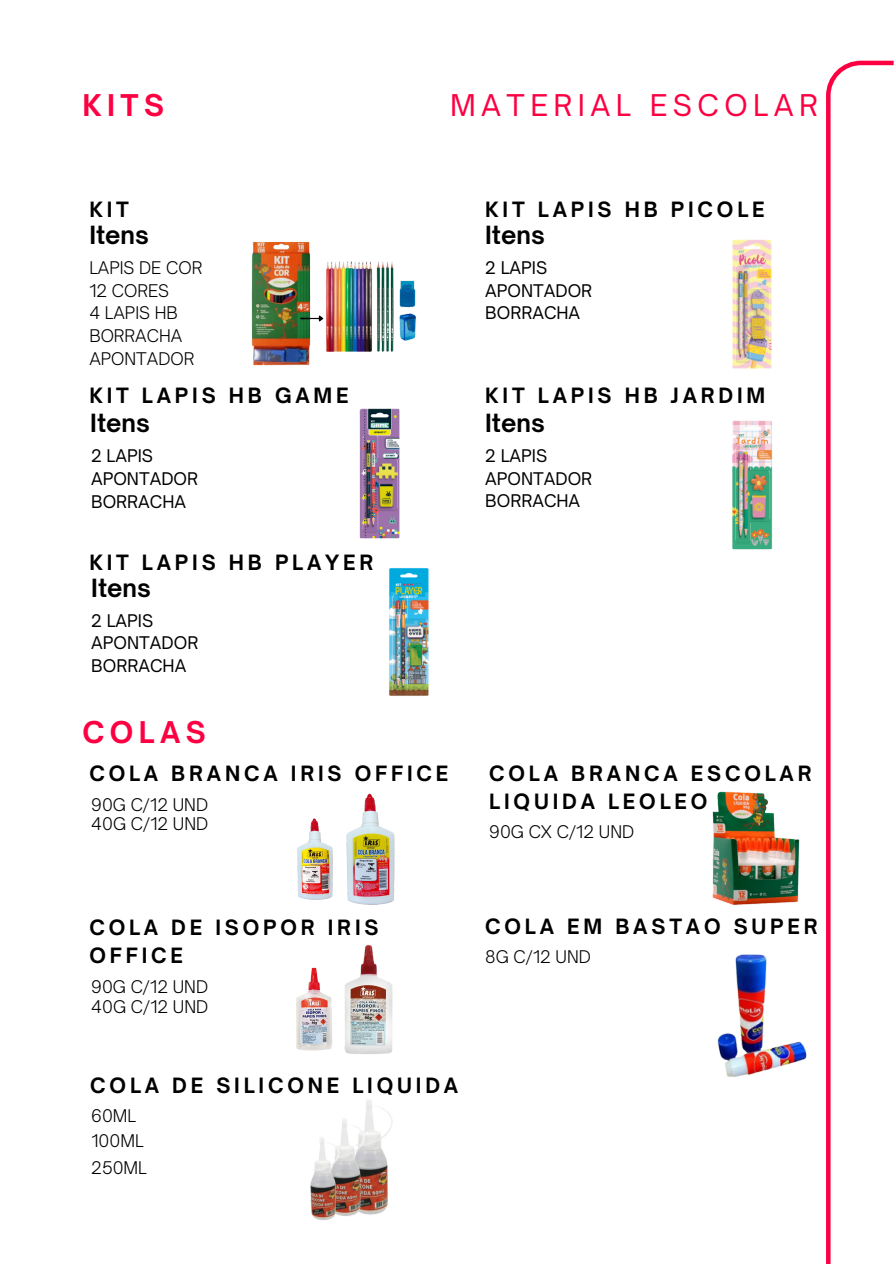
<style>
.page{position:relative;width:894px;height:1264px;background:#fff}
.page>*{position:absolute;margin:0;border:0;box-sizing:border-box;transform-origin:0 0}
.t1{font:28.65px "Open Sauce One";letter-spacing:.19em;color:#fc0042}
.t2{font:700 28.65px "Open Sauce One";letter-spacing:.19em;color:#fc0042}
.t3{font:700 24px "Open Sauce One";color:#000}
.t4{font:700 20.25px/28.2px "Open Sauce One";letter-spacing:.19em;color:#000}
.t5{font:300 16.65px/22.6px "Open Sauce One";color:#000}
.t6{font:16.65px "Open Sauce One";color:#000}
</style>
<div class="page">
<svg style="left:826px;top:60px;width:67px;height:1203px"></svg>
<img style="left:251px;top:241px;width:165px;height:125px">
<img style="left:359px;top:408px;width:41px;height:131px">
<img style="left:389px;top:568px;width:40px;height:128px">
<img style="left:732px;top:239px;width:40px;height:130px">
<img style="left:732px;top:420px;width:41px;height:130px">
<img style="left:297px;top:818px;width:18px;height:82px">
<img style="left:315px;top:793px;width:80px;height:111px">
<img style="left:364px;top:944px;width:29px;height:110px">
<img style="left:296px;top:954px;width:72px;height:100px">
<img style="left:712px;top:791px;width:88px;height:114px">
<img style="left:717px;top:954px;width:90px;height:123px">
<img style="left:366px;top:1100px;width:27px;height:115px">
<img style="left:342px;top:1110px;width:32px;height:106px">
<img style="left:310px;top:1130px;width:37px;height:91px">
<h2 class="t2" style="left:82px;top:87px;width:83px">KITS</h2>
<p class="t1" style="left:450px;top:87px;width:369px">MATERIAL ESCOLAR</p>
<h1 class="t4" style="left:89px;top:195px;width:41px">KIT</h1>
<p class="t3" style="left:89px;top:220px;width:61px">Itens</p>
<h4 class="t5" style="left:89px;top:256px;width:114px">LAPIS DE COR<br>12 CORES</h4>
<h4 class="t5" style="left:89px;top:302px;width:90px">4 LAPIS HB</h4>
<h3 class="t5" style="left:89px;top:324px;width:94px">BORRACHA</h3>
<h3 class="t5" style="left:89px;top:347px;width:106px">APONTADOR</h3>
<p class="t4" style="left:89px;top:381px;width:261px">KIT LAPIS HB GAME</p>
<p class="t3" style="left:90px;top:408px;width:61px">Itens</p>
<p class="t6" style="left:91px;top:445px;width:63px">2 LAPIS</p>
<p class="t6" style="left:91px;top:468px;width:108px">APONTADOR</p>
<p class="t6" style="left:91px;top:491px;width:96px">BORRACHA</p>
<p class="t4" style="left:89px;top:548px;width:285px">KIT LAPIS HB PLAYER</p>
<h4 class="t3" style="left:91px;top:572px;width:61px">Itens</h4>
<p class="t6" style="left:91px;top:610px;width:63px">2 LAPIS</p>
<p class="t6" style="left:91px;top:632px;width:108px">APONTADOR</p>
<h4 class="t6" style="left:91px;top:655px;width:96px">BORRACHA</h4>
<h4 class="t2" style="left:82px;top:714px;width:125px">COLAS</h4>
<p class="t4" style="left:89px;top:759px;width:360px">COLA BRANCA IRIS OFFICE</p>
<h3 class="t5" style="left:91px;top:793px;width:118px">90G C/12 UND</h3>
<p class="t5" style="left:91px;top:812px;width:118px">40G C/12 UND</p>
<p class="t4" style="left:485px;top:195px;width:281px">KIT LAPIS HB PICOLE</p>
<p class="t3" style="left:485px;top:220px;width:61px">Itens</p>
<h3 class="t6" style="left:485px;top:257px;width:63px">2 LAPIS</h3>
<h3 class="t6" style="left:485px;top:280px;width:108px">APONTADOR</h3>
<p class="t6" style="left:485px;top:303px;width:96px">BORRACHA</p>
<p class="t4" style="left:485px;top:381px;width:281px">KIT LAPIS HB JARDIM</p>
<p class="t3" style="left:485px;top:408px;width:61px">Itens</p>
<p class="t6" style="left:485px;top:445px;width:63px">2 LAPIS</p>
<p class="t6" style="left:485px;top:468px;width:108px">APONTADOR</p>
<p class="t6" style="left:485px;top:490px;width:96px">BORRACHA</p>
<p class="t4" style="left:489px;top:759px;width:324px">COLA BRANCA ESCOLAR<br>LIQUIDA LEOLEO</p>
<p class="t5" style="left:489px;top:820px;width:146px">90G CX C/12 UND</p>
<p class="t4" style="left:89px;top:913px;width:290px">COLA DE ISOPOR IRIS<br>OFFICE</p>
<p class="t5" style="left:91px;top:975px;width:118px">90G C/12 UND</p>
<h1 class="t5" style="left:91px;top:994px;width:118px">40G C/12 UND</h1>
<h4 class="t4" style="left:90px;top:1071px;width:369px">COLA DE SILICONE LIQUIDA</h4>
<h4 class="t5" style="left:91px;top:1104px;width:46px">60ML</h4>
<p class="t5" style="left:91px;top:1156px;width:57px">250ML</p>
<p class="t5" style="left:91px;top:1129px;width:54px">100ML</p>
<p class="t4" style="left:485px;top:912px;width:334px">COLA EM BASTAO SUPER</p>
<p class="t5" style="left:485px;top:945px;width:107px">8G C/12 UND</p>
</div>
